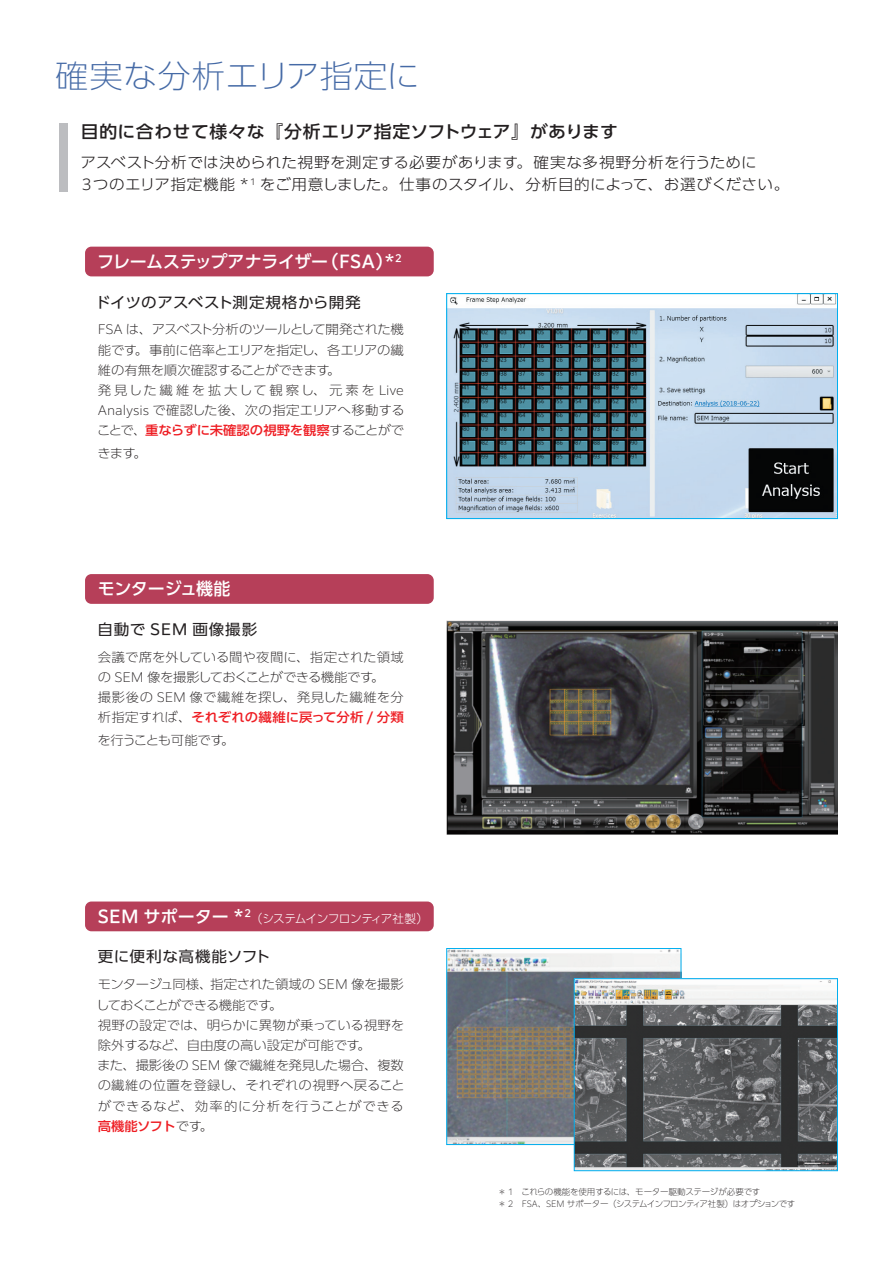
<style>
.page{position:relative;width:893px;height:1263px;background:#fff}
.page>*{position:absolute;margin:0;border:0;box-sizing:border-box;transform-origin:0 0}
.t1{font:300 expanded 31.95px "PUD Shin Go Pr 6 N";letter-spacing:.01em;color:#456aa6;scale:1.05 1}
.t2{font:500 16.95px "PUD Shin Go Pr 6 N";letter-spacing:.015em;color:#231f20;scale:1.05 1}
.t3{font:500 16.95px "PUD Shin Go Pr 6 N";letter-spacing:-.005em;color:#fff}
.t4{font:500 16.95px "PUD Shin Go Pr 6 N";letter-spacing:.015em;color:#fff}
.t5{font:300 14.85px/22.4px "PUD Shin Go Pr 6 N";letter-spacing:.02em;color:#231f20;scale:1.05 1}
.t6{font:14.85px "PUD Shin Go Pr 6 N";letter-spacing:.035em;color:#231f20;scale:1.05 1}
.t7{font:14.85px "PUD Shin Go Pr 6 N";letter-spacing:.01em;color:#231f20;scale:1.05 1}
.t8{font:300 expanded 12.75px/20.2px "PUD Shin Go Pr 6 N";letter-spacing:-.01em;color:#231f20;scale:1.05 1}
.t9{font:300 expanded 12.75px "PUD Shin Go Pr 6 N";letter-spacing:-.035em;color:#231f20;scale:1.05 1}
.t10{font:300 11.7px "PUD Shin Go Pr 6 N";letter-spacing:-.045em;color:#fff}
.t11{font:300 expanded 8.55px/11.7px "PUD Shin Go Pr 6 N";letter-spacing:-.035em;color:#231f20}
.s1{font-weight:500;font-stretch:normal;color:#ee1d23}
</style>
<div class="page">
<div style="left:85px;top:247px;width:349px;height:29px;background:#b63f59;border-radius:6px"></div>
<div style="left:85px;top:574px;width:349px;height:30px;background:#b63f59;border-radius:6px"></div>
<div style="left:85px;top:901px;width:349px;height:30px;background:#b63f59;border-radius:6px"></div>
<img style="left:446px;top:621px;width:392px;height:213px">
<img style="left:448px;top:950px;width:231px;height:193px">
<div style="left:446px;top:948px;width:235px;height:197px;border:1px solid #00aeef"></div>
<img style="left:576px;top:980px;width:260px;height:189px">
<div style="left:574px;top:978px;width:264px;height:193px;border:1px solid #00aeef"></div>
<img style="left:448px;top:295px;width:388px;height:222px">
<div style="left:446px;top:293px;width:392px;height:226px;border:1px solid #00aeef"></div>
<div style="left:60px;top:123px;width:8px;height:68px;background:#bcbdc0"></div>
<h1 class="t1" style="left:55px;top:51px;width:349px">確実な分析エリア指定に</h1>
<h2 class="t2" style="left:81px;top:123px;width:513px">目的に合わせて様々な『分析エリア指定ソフトウェア』があります</h2>
<p class="t5" style="left:79px;top:151px;width:678px">アスベスト分析では決められた視野を測定する必要があります。確実な多視野分析を行うために<br>３つのエリア指定機能 *<sup>1</sup> をご用意しました。仕事のスタイル、分析目的によって、お選びください。</p>
<h2 class="t3" style="left:97px;top:252px;width:306px">フレームステップアナライザー（FSA）*<sup>2</sup></h2>
<p class="t7" style="left:95px;top:294px;width:254px">ドイツのアスベスト測定規格から開発</p>
<p class="t8" style="left:97px;top:320px;width:295px">FSA は、アスベスト分析のツールとして開発された機能です。事前に倍率とエリアを指定し、各エリアの繊維の有無を順次確認することができます。<br>発見した繊維を拡大して観察し、元素をLive<br>Analysis で確認した後、次の指定エリアへ移動することで、<span class="s1">重ならずに未確認の視野を観察</span>することがで</p>
<p class="t8" style="left:97px;top:443px;width:49px">きます。</p>
<h2 class="t3" style="left:98px;top:580px;width:134px">モンタージュ機能</h2>
<p class="t6" style="left:98px;top:621px;width:154px">自動で SEM 画像撮影</p>
<p class="t8" style="left:98px;top:647px;width:293px">会議で席を外している間や夜間に、指定された領域の SEM 像を撮影しておくことができる機能です。<br>撮影後の SEM 像で繊維を探し、発見した繊維を分析指定すれば、<span class="s1">それぞれの繊維に戻って分析 / 分類</span></p>
<p class="t9" style="left:97px;top:730px;width:132px">を行うことも可能です。</p>
<h2 class="t4" style="left:98px;top:907px;width:155px">SEM サポーター *<sup>2</sup></h2>
<p class="t10" style="left:251px;top:909px;width:179px">（システムインフロンティア社製）</p>
<p class="t6" style="left:98px;top:949px;width:166px">更に便利な高機能ソフト</p>
<p class="t8" style="left:96px;top:974px;width:296px">モンタージュ同様、指定された領域の SEM 像を撮影しておくことができる機能です。<br>視野の設定では、明らかに異物が乗っている視野を除外するなど、自由度の高い設定が可能です。<br>また、撮影後の SEM 像で繊維を発見した場合、複数の繊維の位置を登録し、それぞれの視野へ戻ることができるなど、効率的に分析を行うことができる<span class="s1">高機能ソフト</span>です。</p>
<p class="t11" style="left:498px;top:1186px;width:299px">＊ 1　これらの機能を使用するには、モーター駆動ステージが必要です<br>＊ 2　FSA、SEM サポーター（システムインフロンティア社製）はオプションです</p>
</div>
